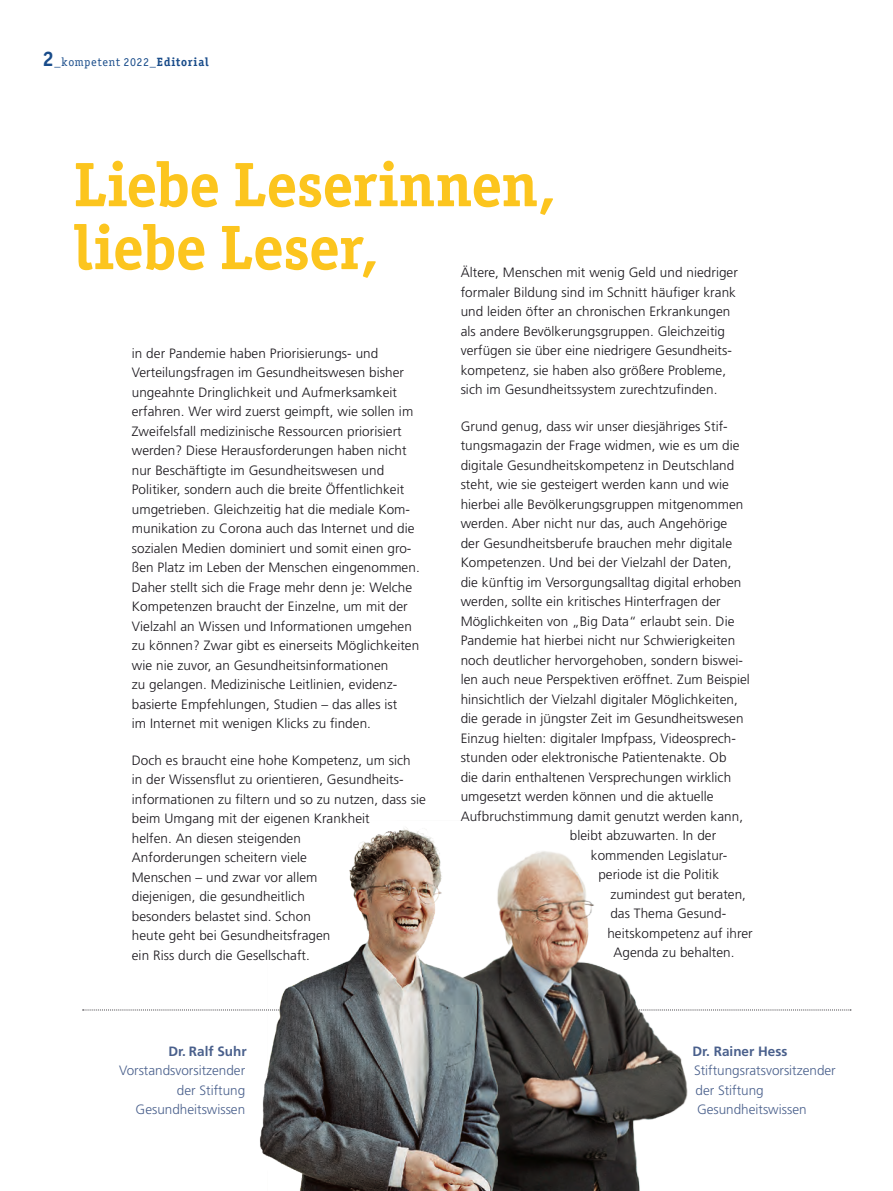
<style>
.page{position:relative;width:893px;height:1191px;background:#fff}
.page>*{position:absolute;margin:0;border:0;box-sizing:border-box;transform-origin:0 0}
.t1{font:700 62.85px/62.8px "Officina Ser ITC Std";letter-spacing:-.005em;color:#fcc51e}
.t2{font:300 13.5px/19.5px "Frutiger LT Std";letter-spacing:.005em;color:#1a171c}
.t3{font:300 13.5px/19.5px "Frutiger LT Std";color:#4a608c;text-align:right}
.t4{font:700 13.5px "Frutiger LT Std";color:#4a608c}
.t5{font:12px "Officina Ser ITC Std";letter-spacing:.06em;color:#194c8a}
.s1{font-weight:700;font-size:21px}
.s2{font-weight:700}
</style>
<div class="page">
<svg style="left:83px;top:1009px;width:768px;height:1px"></svg>
<img style="left:510px;top:851px;width:189px;height:340px">
<img style="left:255px;top:827px;width:255px;height:364px">
<p class="t5" style="left:43px;top:55px;width:168px"><span class="s1">2</span>_kompetent 2022_<span class="s2">Editorial</span></p>
<h1 class="t1" style="left:74px;top:153px;width:484px">Liebe Leserinnen, liebe Leser,</h1>
<p class="t2" style="left:461px;top:263px;width:279px">Ältere, Menschen mit wenig Geld und niedriger formaler Bildung sind im Schnitt häufiger krank und leiden öfter an chronischen Erkrankungen als andere Bevölkerungsgruppen. Gleichzeitig verfügen sie über eine niedrigere Gesundheits&shy;kompetenz, sie haben also größere Probleme, sich im Gesundheitssystem zurechtzufinden.</p>
<p class="t2" style="left:461px;top:416px;width:269px">Grund genug, dass wir unser diesjähriges Stif-</p>
<p class="t2" style="left:461px;top:436px;width:280px">tungsmagazin der Frage widmen, wie es um die</p>
<p class="t2" style="left:461px;top:455px;width:275px">digitale Gesundheitskompetenz in Deutschland</p>
<p class="t2" style="left:461px;top:475px;width:270px">steht, wie sie gesteigert werden kann und wie</p>
<p class="t2" style="left:461px;top:494px;width:284px">hierbei alle Bevölkerungsgruppen mitgenommen</p>
<p class="t2" style="left:461px;top:514px;width:268px">werden. Aber nicht nur das, auch Angehörige</p>
<p class="t2" style="left:461px;top:533px;width:273px">der Gesundheitsberufe brauchen mehr digitale</p>
<p class="t2" style="left:461px;top:553px;width:272px">Kompetenzen. Und bei der Vielzahl der Daten,</p>
<p class="t2" style="left:461px;top:572px;width:282px">die künftig im Versorgungsalltag digital erhoben</p>
<p class="t2" style="left:461px;top:592px;width:262px">werden, sollte ein kritisches Hinterfragen der</p>
<p class="t2" style="left:461px;top:611px;width:275px">Möglichkeiten von „Big Data“ erlaubt sein. Die</p>
<p class="t2" style="left:461px;top:631px;width:276px">Pandemie hat hierbei nicht nur Schwierigkeiten</p>
<p class="t2" style="left:461px;top:650px;width:284px">noch deutlicher hervorgehoben, sondern biswei-</p>
<p class="t2" style="left:461px;top:670px;width:291px">len auch neue Perspektiven eröffnet. Zum Beispiel</p>
<p class="t2" style="left:461px;top:689px;width:279px">hinsichtlich der Vielzahl digitaler Möglichkeiten,</p>
<p class="t2" style="left:461px;top:709px;width:284px">die gerade in jüngster Zeit im Gesundheitswesen</p>
<p class="t2" style="left:461px;top:728px;width:277px">Einzug hielten: digitaler Impfpass, Videosprech-</p>
<p class="t2" style="left:461px;top:748px;width:267px">stunden oder elektronische Patientenakte. Ob</p>
<p class="t2" style="left:461px;top:767px;width:272px">die darin enthaltenen Versprechungen wirklich</p>
<p class="t2" style="left:461px;top:787px;width:254px">umgesetzt werden können und die aktuelle</p>
<p class="t2" style="left:461px;top:806px;width:284px">Aufbruchstimmung damit genutzt werden kann,</p>
<p class="t2" style="left:570px;top:826px;width:148px">bleibt abzuwarten. In der</p>
<p class="t2" style="left:591px;top:845px;width:138px">kommenden Legislatur-</p>
<p class="t2" style="left:598px;top:865px;width:122px">periode ist die Politik</p>
<p class="t2" style="left:610px;top:884px;width:137px">zumindest gut beraten,</p>
<p class="t2" style="left:610px;top:904px;width:117px">das Thema Gesund-</p>
<p class="t2" style="left:607px;top:923px;width:147px">heitskompetenz auf ihrer</p>
<p class="t2" style="left:613px;top:943px;width:123px">Agenda zu behalten.</p>
<p class="t2" style="left:132px;top:344px;width:289px">in der Pandemie haben Priorisierungs- und Verteilungsfragen im Gesundheitswesen bisher ungeahnte Dringlichkeit und Aufmerksamkeit erfahren. Wer wird zuerst geimpft, wie sollen im Zweifelsfall medizinische Ressourcen priorisiert werden? Diese Herausforderungen haben nicht nur Beschäftigte im Gesundheitswesen und Politiker, sondern auch die breite Öffentlichkeit umgetrieben. Gleichzeitig hat die mediale Kom&shy;munikation zu Corona auch das Internet und die sozialen Medien dominiert und somit einen gro&shy;ßen Platz im Leben der Menschen eingenommen.<br>Daher stellt sich die Frage mehr denn je: Welche Kompetenzen braucht der Einzelne, um mit der Vielzahl an Wissen und Informationen umgehen zu können? Zwar gibt es einerseits Möglichkeiten wie nie zuvor, an Gesundheitsinformationen<br>zu gelangen. Medizinische Leitlinien, evidenz&shy;basierte Empfehlungen, Studien – das alles ist<br>im Internet mit wenigen Klicks zu finden.</p>
<p class="t2" style="left:132px;top:750px;width:295px">Doch es braucht eine hohe Kompetenz, um sich<br>in der Wissensflut zu orientieren, Gesundheits&shy;informationen zu filtern und so zu nutzen, dass sie beim Umgang mit der eigenen Krankheit<br>helfen. An diesen steigenden<br>Anforderungen scheitern viele<br>Menschen – und zwar vor allem<br>diejenigen, die gesundheitlich<br>besonders belastet sind. Schon<br>heute geht bei Gesundheitsfragen<br>ein Riss durch die Gesellschaft.</p>
<p class="t4" style="left:169px;top:1042px;width:80px">Dr. Ralf Suhr</p>
<p class="t3" style="left:119px;top:1060px;width:128px">Vorstandsvorsitzender der Stiftung<br>Gesundheitswissen</p>
<p class="t4" style="left:692px;top:1042px;width:96px">Dr. Rainer Hess</p>
<p class="t3" style="left:694px;top:1060px;width:143px;text-align:left">Stiftungsratsvorsitzender der Stiftung<br>Gesundheitswissen</p>
</div>
